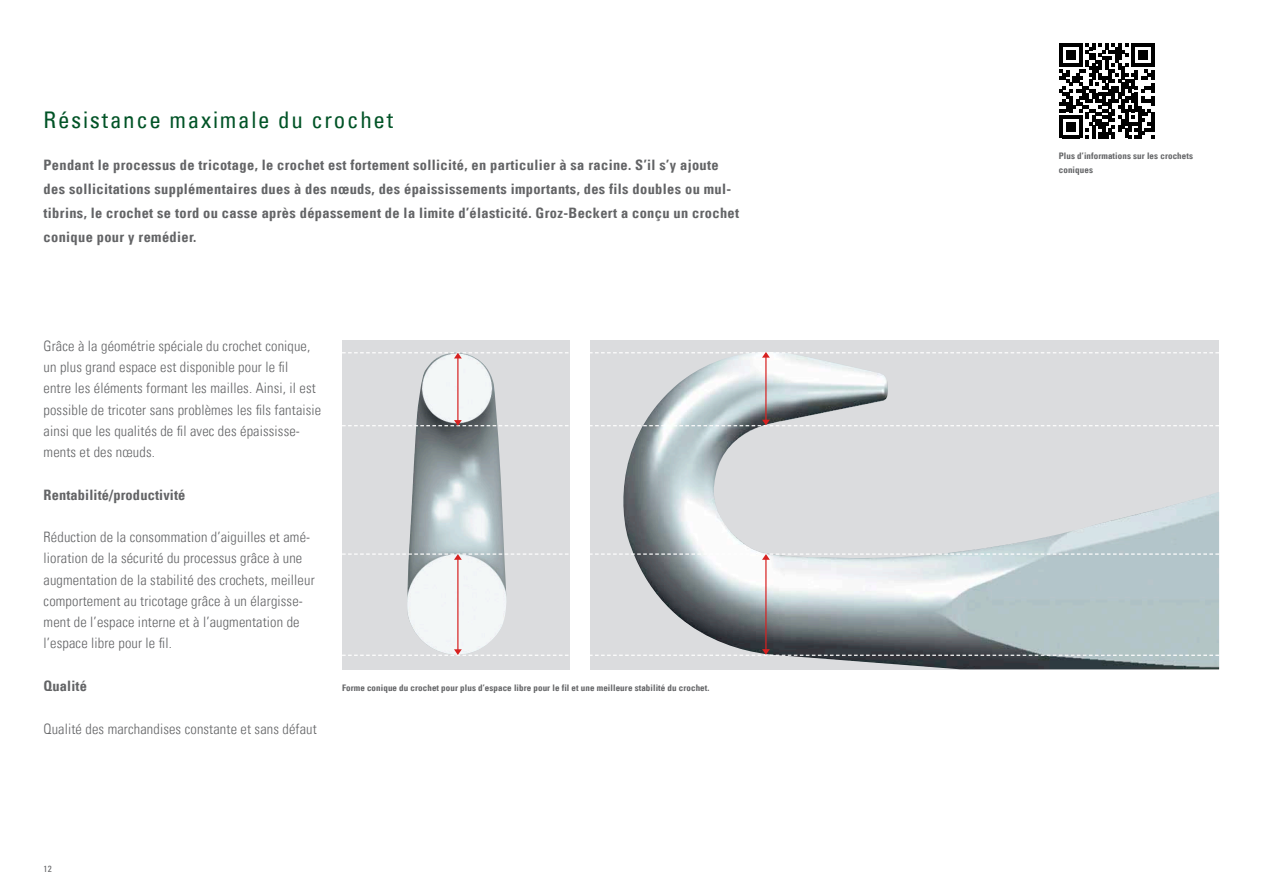
<style>
.page{position:relative;width:1263px;height:893px;background:#fff}
.page>*{position:absolute;margin:0;border:0;box-sizing:border-box;transform-origin:0 0}
.t1{font:condensed 22.95px "Univers Com 57";letter-spacing:.075em;color:#005326}
.t2{font:14.4px/21.3px "Univers Com 47 Light Cond";letter-spacing:.01em;color:#636466}
.t3{font:14.4px/23.9px "Univers Com 67 Bold Cond";letter-spacing:.025em;color:#636466}
.t4{font:9px/13.4px "Univers Com 67 Bold Cond";letter-spacing:.01em;color:#636466}
.t5{font:condensed 9px "Univers Com 57";color:#636466}
</style>
<div class="page">
<div style="left:591px;top:340px;width:628px;height:329px;background:#dbdcde"></div>
<img style="left:608px;top:358px;width:611px;height:311px">
<div style="left:342px;top:340px;width:227px;height:330px;background:#dbdcde"></div>
<img style="left:407px;top:358px;width:100px;height:291px">
<hr style="left:457px;top:356px;width:1px;height:66px;background:#d72120">
<hr style="left:457px;top:558px;width:1px;height:94px;background:#d72120">
<hr style="left:765px;top:356px;width:1px;height:66px;background:#d72120">
<svg style="left:342px;top:352px;width:877px;height:6px"></svg>
<svg style="left:342px;top:420px;width:877px;height:6px"></svg>
<hr style="left:765px;top:558px;width:1px;height:93px;background:#d72120">
<svg style="left:342px;top:553px;width:877px;height:7px"></svg>
<svg style="left:342px;top:649px;width:877px;height:7px"></svg>
<svg style="left:1059px;top:44px;width:95px;height:94px"></svg>
<h1 class="t1" style="left:44px;top:105px;width:351px">Résistance maximale du crochet</h1>
<p class="t3" style="left:44px;top:153px;width:697px">Pendant le processus de tricotage, le crochet est fortement sollicité, en particulier à sa racine. S’il s’y ajoute des sollicitations supplémentaires dues à des nœuds, des épaississements importants, des fils doubles ou mul&shy;tibrins, le crochet se tord ou casse après dépassement de la limite d’élasticité. Groz-Beckert a conçu un crochet conique pour y remédier.</p>
<p class="t2" style="left:44px;top:335px;width:279px">Grâce à la géométrie spéciale du crochet conique, un plus grand espace est disponible pour le fil<br>entre les éléments formant les mailles. Ainsi, il est possible de tricoter sans problèmes les fils fantaisie ainsi que les qualités de fil avec des épaississe&shy;ments et des nœuds.</p>
<p class="t3" style="left:44px;top:483px;width:143px">Rentabilité/productivité</p>
<p class="t2" style="left:44px;top:526px;width:273px">Réduction de la consommation d’aiguilles et amé&shy;lioration de la sécurité du processus grâce à une augmentation de la stabilité des crochets, meilleur comportement au tricotage grâce à un élargisse&shy;ment de l’espace interne et à l’augmentation de l’espace libre pour le fil.</p>
<p class="t3" style="left:44px;top:674px;width:45px">Qualité</p>
<p class="t2" style="left:44px;top:718px;width:275px">Qualité des marchandises constante et sans défaut</p>
<p class="t4" style="left:342px;top:681px;width:369px">Forme conique du crochet pour plus d’espace libre pour le fil et une meilleure stabilité du crochet.</p>
<p class="t5" style="left:44px;top:863px;width:10px">12</p>
<p class="t4" style="left:1059px;top:150px;width:136px">Plus d’informations sur les crochets coniques</p>
</div>
